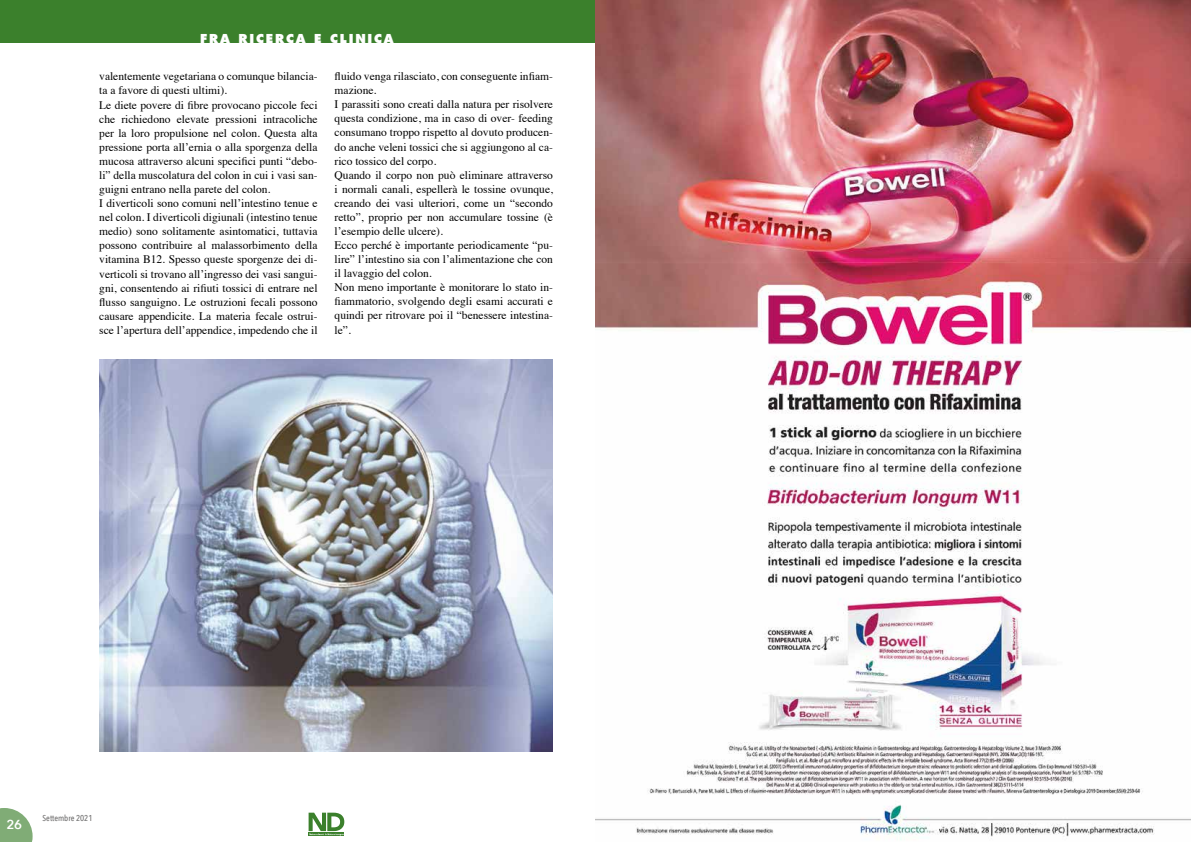
<style>
.page{position:relative;width:1191px;height:842px;background:#fff}
.page>*{position:absolute;margin:0;border:0;box-sizing:border-box;transform-origin:0 0}
.t1{font:600 13px "Avenir Next";color:#fff}
.t2{font:800 12px "Futura";letter-spacing:.15em;color:#fff}
.t3{font:11.5px/14.1px "Times";color:#000}
.t4{font:500 8.5px "Avenir Next Condensed";color:#706f6f}
</style>
<div class="page">
<div style="left:0;top:0;width:595px;height:43px;background:#3b802c"></div>
<svg style="left:0;top:808px;width:33px;height:34px"></svg>
<svg style="left:308px;top:813px;width:36px;height:23px"></svg>
<img style="left:595px;top:0;width:596px;height:840px">
<img style="left:99px;top:359px;width:454px;height:392px">
<p class="t2" style="left:200px;top:31px;width:195px">FRA RICERCA E CLINICA</p>
<p class="t3" style="left:99px;top:68px;width:220px">valentemente vegetariana o comunque bilancia&shy;ta a favore di questi ultimi).<br>Le diete povere di fibre provocano piccole feci che richiedono elevate pressioni intracoliche per la loro propulsione nel colon. Questa alta pressione porta all’ernia o alla sporgenza della mucosa attraverso alcuni specifici punti “debo&shy;li” della muscolatura del colon in cui i vasi san&shy;guigni entrano nella parete del colon.<br>I diverticoli sono comuni nell’intestino tenue e nel colon. I diverticoli digiunali (intestino tenue medio) sono solitamente asintomatici, tuttavia possono contribuire al malassorbimento della vitamina B12. Spesso queste sporgenze dei di&shy;verticoli si trovano all’ingresso dei vasi sangui&shy;gni, consentendo ai rifiuti tossici di entrare nel flusso sanguigno. Le ostruzioni fecali possono causare appendicite. La materia fecale ostrui&shy;sce l’apertura dell’appendice, impedendo che il</p>
<p class="t3" style="left:334px;top:68px;width:220px">fluido venga rilasciato, con conseguente infiam&shy;mazione.<br>I parassiti sono creati dalla natura per risolvere questa condizione, ma in caso di over- feeding consumano troppo rispetto al dovuto producen&shy;do anche veleni tossici che si aggiungono al ca&shy;rico tossico del corpo.<br>Quando il corpo non può eliminare attraverso i normali canali, espellerà le tossine ovunque, creando dei vasi ulteriori, come un “secondo retto”, proprio per non accumulare tossine (è l’esempio delle ulcere).<br>Ecco perché è importante periodicamente “pu&shy;lire” l’intestino sia con l’alimentazione che con il lavaggio del colon.<br>Non meno importante è monitorare lo stato in&shy;fiammatorio, svolgendo degli esami accurati e quindi per ritrovare poi il “benessere intestina&shy;le”.</p>
<p class="t1" style="left:6px;top:813px;width:17px">26</p>
<p class="t4" style="left:43px;top:813px;width:51px">Settembre 2021</p>
</div>
